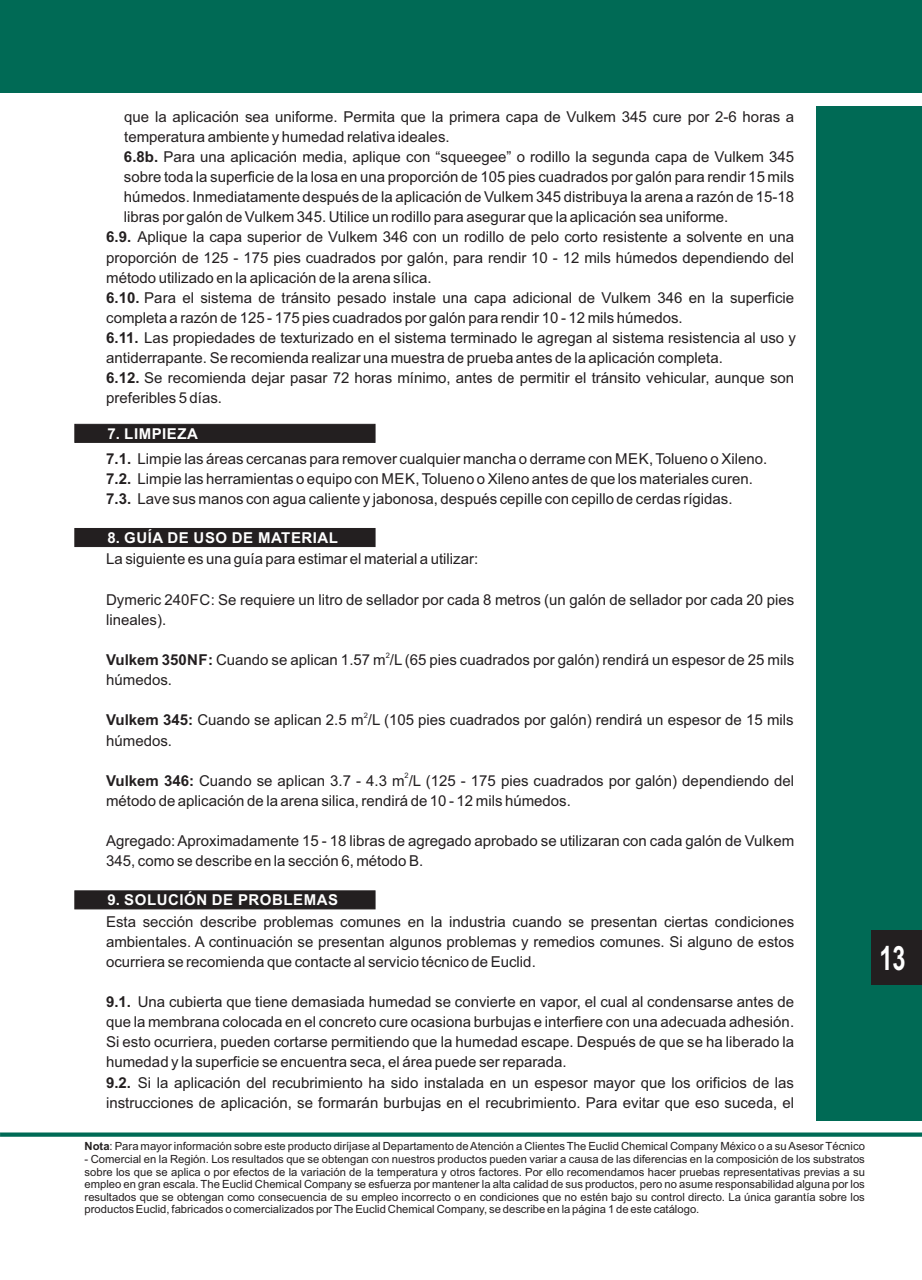
<style>
.page{position:relative;width:922px;height:1280px;background:#fff}
.page>*{position:absolute;margin:0;border:0;box-sizing:border-box;transform-origin:0 0}
.t1{font:700 33.5px "Arial Narrow";color:#fff;scale:.85 1}
.t2{font:15px/20px "Arial";color:#231f20}
.t3{font:700 15px "Arial";letter-spacing:.035em;color:#fff}
.t4{font:11.25px/12.5px "Arial";color:#231f20;text-align:justify}
.t5{font:7.5px "Arial";color:#231f20}
.s1{font-weight:700}
</style>
<div class="page">
<div style="left:815px;top:106px;width:106px;height:1014px;background:#006a55"></div>
<div style="left:0;top:0;width:921px;height:92px;background:#006a55"></div>
<svg style="left:0;top:1132px;width:921px;height:4px;background:#1f7c6a"></svg>
<svg style="left:74px;top:424px;width:301px;height:19px;background:#242021"></svg>
<div style="left:74px;top:528px;width:301px;height:19px;background:#231f20"></div>
<div style="left:74px;top:890px;width:301px;height:19px;background:#231f20"></div>
<div style="left:871px;top:930px;width:50px;height:55px;background:#231f20"></div>
<p class="t2" style="left:124px;top:108px;width:671px">que la aplicación sea uniforme. Permita que la primera capa de Vulkem 345 cure por 2-6 horas a</p>
<p class="t2" style="left:124px;top:128px;width:327px">temperatura ambiente y humedad relativa ideales.</p>
<p class="t2" style="left:124px;top:148px;width:671px"><span class="s1">6.8b.</span> Para una aplicación media, aplique con “squeegee” o rodillo la segunda capa de Vulkem 345</p>
<p class="t2" style="left:124px;top:168px;width:671px">sobre toda la superficie de la losa en una proporción de 105 pies cuadrados por galón para rendir 15 mils</p>
<p class="t2" style="left:124px;top:188px;width:671px">húmedos. Inmediatamente después de la aplicación de Vulkem 345 distribuya la arena a razón de 15-18</p>
<p class="t2" style="left:124px;top:208px;width:605px">libras por galón de Vulkem 345. Utilice un rodillo para asegurar que la aplicación sea uniforme.</p>
<p class="t2" style="left:106px;top:228px;width:689px"><span class="s1">6.9.</span> Aplique la capa superior de Vulkem 346 con un rodillo de pelo corto resistente a solvente en una</p>
<p class="t2" style="left:106px;top:249px;width:689px">proporción de 125 - 175 pies cuadrados por galón, para rendir 10 - 12 mils húmedos dependiendo del</p>
<p class="t2" style="left:106px;top:269px;width:327px">método utilizado en la aplicación de la arena sílica.</p>
<p class="t2" style="left:106px;top:289px;width:689px"><span class="s1">6.10.</span> Para el sistema de tránsito pesado instale una capa adicional de Vulkem 346 en la superficie</p>
<p class="t2" style="left:106px;top:309px;width:578px">completa a razón de 125 - 175 pies cuadrados por galón para rendir 10 - 12 mils húmedos.</p>
<p class="t2" style="left:106px;top:329px;width:691px"><span class="s1">6.11.</span> Las propiedades de texturizado en el sistema terminado le agregan al sistema resistencia al uso y</p>
<p class="t2" style="left:106px;top:349px;width:618px">antiderrapante. Se recomienda realizar una muestra de prueba antes de la aplicación completa.</p>
<p class="t2" style="left:106px;top:369px;width:689px"><span class="s1">6.12.</span> Se recomienda dejar pasar 72 horas mínimo, antes de permitir el tránsito vehicular, aunque son</p>
<p class="t2" style="left:106px;top:389px;width:117px">preferibles 5 días.</p>
<p class="t3" style="left:107px;top:428px;width:92px">7. LIMPIEZA</p>
<p class="t2" style="left:106px;top:450px;width:662px"><span class="s1">7.1.</span> Limpie las áreas cercanas para remover cualquier mancha o derrame con MEK, Tolueno o Xileno.<br><span class="s1">7.2.</span> Limpie las herramientas o equipo con MEK, Tolueno o Xileno antes de que los materiales curen.<br><span class="s1">7.3.</span> Lave sus manos con agua caliente y jabonosa, después cepille con cepillo de cerdas rígidas.</p>
<p class="t3" style="left:107px;top:532px;width:232px">8. GUÍA DE USO DE MATERIAL</p>
<p class="t2" style="left:106px;top:550px;width:373px">La siguiente es una guía para estimar el material a utilizar:</p>
<p class="t2" style="left:106px;top:590px;width:689px">Dymeric 240FC: Se requiere un litro de sellador por cada 8 metros (un galón de sellador por cada 20 pies lineales).</p>
<p class="t5" style="left:385px;top:652px;width:6px">2</p>
<p class="t2" style="left:106px;top:651px;width:689px"><span class="s1">Vulkem 350NF:</span> Cuando se aplican 1.57 m /L (65 pies cuadrados por galón) rendirá un espesor de 25 mils húmedos.</p>
<p class="t5" style="left:363px;top:712px;width:6px">2</p>
<p class="t2" style="left:106px;top:711px;width:689px"><span class="s1">Vulkem 345:</span> Cuando se aplican 2.5 m /L (105 pies cuadrados por galón) rendirá un espesor de 15 mils húmedos.</p>
<p class="t5" style="left:404px;top:772px;width:6px">2</p>
<p class="t2" style="left:106px;top:771px;width:689px"><span class="s1">Vulkem 346:</span> Cuando se aplican 3.7 - 4.3 m /L (125 - 175 pies cuadrados por galón) dependiendo del método de aplicación de la arena silica, rendirá de 10 - 12 mils húmedos.</p>
<p class="t2" style="left:106px;top:832px;width:689px">Agregado: Aproximadamente 15 - 18 libras de agregado aprobado se utilizaran con cada galón de Vulkem<br>345, como se describe en la sección 6, método B.</p>
<p class="t3" style="left:107px;top:894px;width:232px">9. SOLUCIÓN DE PROBLEMAS</p>
<p class="t2" style="left:106px;top:912px;width:689px;text-align:justify">Esta sección describe problemas comunes en la industria cuando se presentan ciertas condiciones ambientales. A continuación se presentan algunos problemas y remedios comunes. Si alguno de estos ocurriera se recomienda que contacte al servicio técnico de Euclid.</p>
<p class="t2" style="left:106px;top:993px;width:689px"><span class="s1">9.1.</span> Una cubierta que tiene demasiada humedad se convierte en vapor, el cual al condensarse antes de que la membrana colocada en el concreto cure ocasiona burbujas e interfiere con una adecuada adhesión.<br>Si esto ocurriera, pueden cortarse permitiendo que la humedad escape. Después de que se ha liberado la humedad y la superficie se encuentra seca, el área puede ser reparada.<br><span class="s1">9.2.</span> Si la aplicación del recubrimiento ha sido instalada en un espesor mayor que los orificios de las instrucciones de aplicación, se formarán burbujas en el recubrimiento. Para evitar que eso suceda, el</p>
<p class="t4" style="left:85px;top:1140px;width:781px"><span class="s1">Nota</span>: Para mayor información sobre este producto diríjase al Departamento de Atención a Clientes The Euclid Chemical Company México o a su Asesor Técnico</p>
<p class="t4" style="left:85px;top:1153px;width:781px">- Comercial en la Región. Los resultados que se obtengan con nuestros productos pueden variar a causa de las diferencias en la composición de los substratos sobre los que se aplica o por efectos de la variación de la temperatura y otros factores. Por ello recomendamos hacer pruebas representativas previas a su empleo en gran escala. The Euclid Chemical Company se esfuerza por mantener la alta calidad de sus productos, pero no asume responsabilidad alguna por los resultados que se obtengan como consecuencia de su empleo incorrecto o en condiciones que no estén bajo su control directo. La única garantía sobre los productos Euclid, fabricados o comercializados por The Euclid Chemical Company, se describe en la página 1 de este catálogo.</p>
<h1 class="t1" style="left:879px;top:932px;width:32px">13</h1>
</div>
